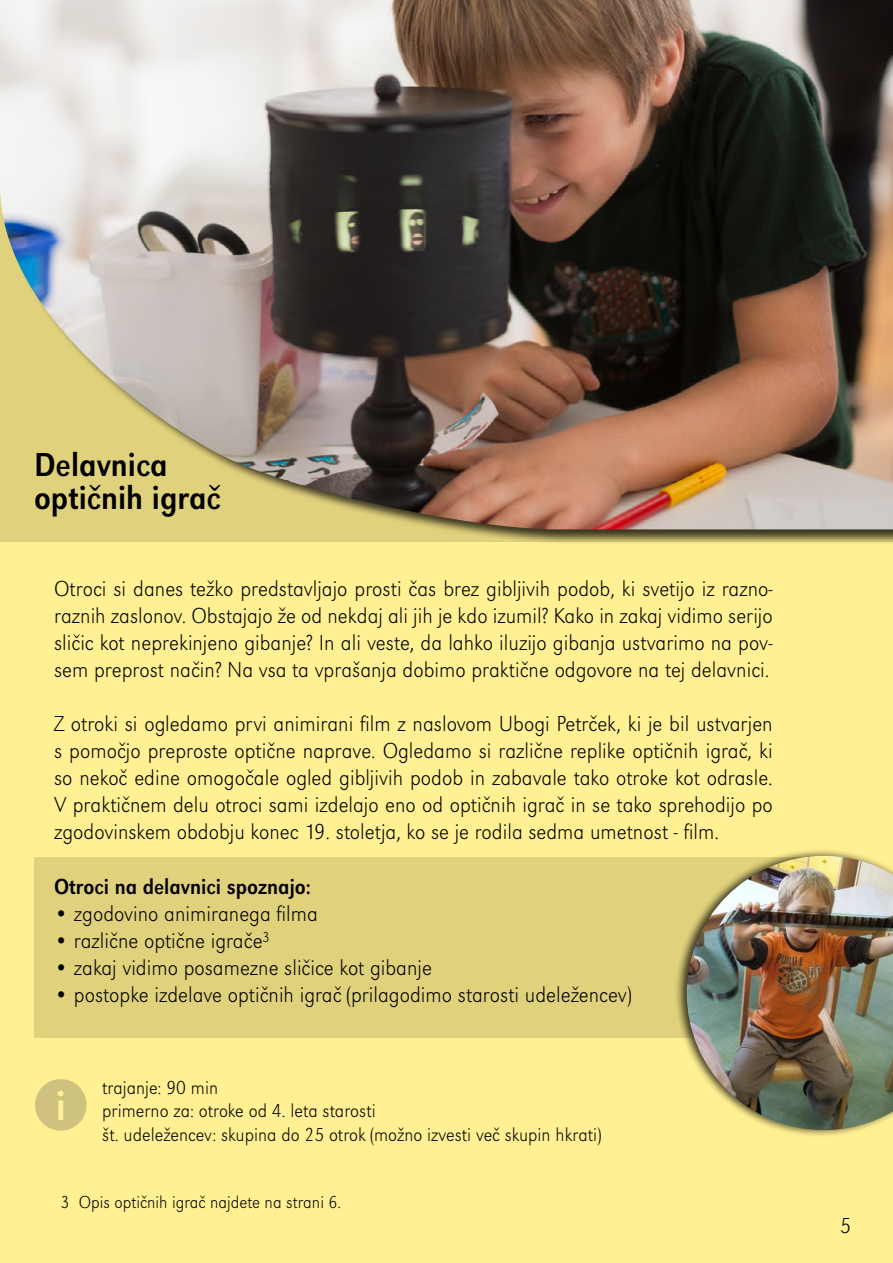
<style>
.page{position:relative;width:893px;height:1263px;background:#fff093}
.page>*{position:absolute;margin:0;border:0;box-sizing:border-box;transform-origin:0 0}
.t1{font:43.5px "URW Grotesk TOT";color:#fff19b}
.t2{font:34.5px/33px "URW Grotesk TOT Reg Ext Nar";color:#000}
.t3{font:22.5px/27px "URW Grotesk TOT Ext Lig Nar";color:#000;text-align:justify}
.t4{font:22.5px "URW Grotesk TOT Reg Ext Nar";color:#000}
.t5{font:19.5px/23.4px "URW Grotesk TOT Ext Lig Nar";color:#000}
.t6{font:18px "URW Grotesk TOT Ext Lig Nar";color:#000}
</style>
<div class="page">
<div style="left:34px;top:857px;width:805px;height:180px;background:#e0d17c"></div>
<div style="left:3px;top:0;width:890px;height:544px;background:#000;opacity:.75"></div>
<img style="left:0;top:0;width:893px;height:529px">
<div style="left:35px;top:1079px;width:52px;height:52px;background:#cec27e;border-radius:50%"></div>
<div style="left:675px;top:848px;width:218px;height:290px;background:#000;opacity:.75"></div>
<img style="left:687px;top:856px;width:206px;height:274px">
<h2 class="t2" style="left:34px;top:448px;width:188px">Delavnica optičnih igrač</h2>
<p class="t3" style="left:54px;top:574px;width:720px">Otroci si danes težko predstavljajo prosti čas brez gibljivih podob, ki svetijo iz razno&shy;raznih zaslonov. Obstajajo že od nekdaj ali jih je kdo izumil? Kako in zakaj vidimo serijo sličic kot neprekinjeno gibanje? In ali veste, da lahko iluzijo gibanja ustvarimo na pov&shy;sem preprost način? Na vsa ta vprašanja dobimo praktične odgovore na tej delavnici.</p>
<p class="t3" style="left:54px;top:709px;width:720px">Z otroki si ogledamo prvi animirani film z naslovom Ubogi Petrček, ki je bil ustvarjen s pomočjo preproste optične naprave. Ogledamo si različne replike optičnih igrač, ki so nekoč edine omogočale ogled gibljivih podob in zabavale tako otroke kot odrasle.<br>V praktičnem delu otroci sami izdelajo eno od optičnih igrač in se tako sprehodijo po zgodovinskem obdobju konec 19. stoletja, ko se je rodila sedma umetnost - film.</p>
<p class="t4" style="left:54px;top:874px;width:258px">Otroci na delavnici spoznajo:</p>
<p class="t3" style="left:54px;top:900px;width:265px">• zgodovino animiranega filma</p>
<p class="t3" style="left:54px;top:927px;width:218px">• različne optične igrače<sup>3</sup></p>
<p class="t3" style="left:54px;top:954px;width:379px">• zakaj vidimo posamezne sličice kot gibanje</p>
<p class="t3" style="left:54px;top:981px;width:580px">• postopke izdelave optičnih igrač (prilagodimo starosti udeležencev)</p>
<h1 class="t1" style="left:56px;top:1080px;width:12px">i</h1>
<p class="t5" style="left:102px;top:1076px;width:501px">trajanje: 90 min<br>primerno za: otroke od 4. leta starosti<br>št. udeležencev: skupina do 25 otrok (možno izvesti več skupin hkrati)</p>
<p class="t6" style="left:61px;top:1191px;width:282px">3 Opis optičnih igrač najdete na strani 6.</p>
<p class="t3" style="left:840px;top:1212px;width:13px">5</p>
</div>
